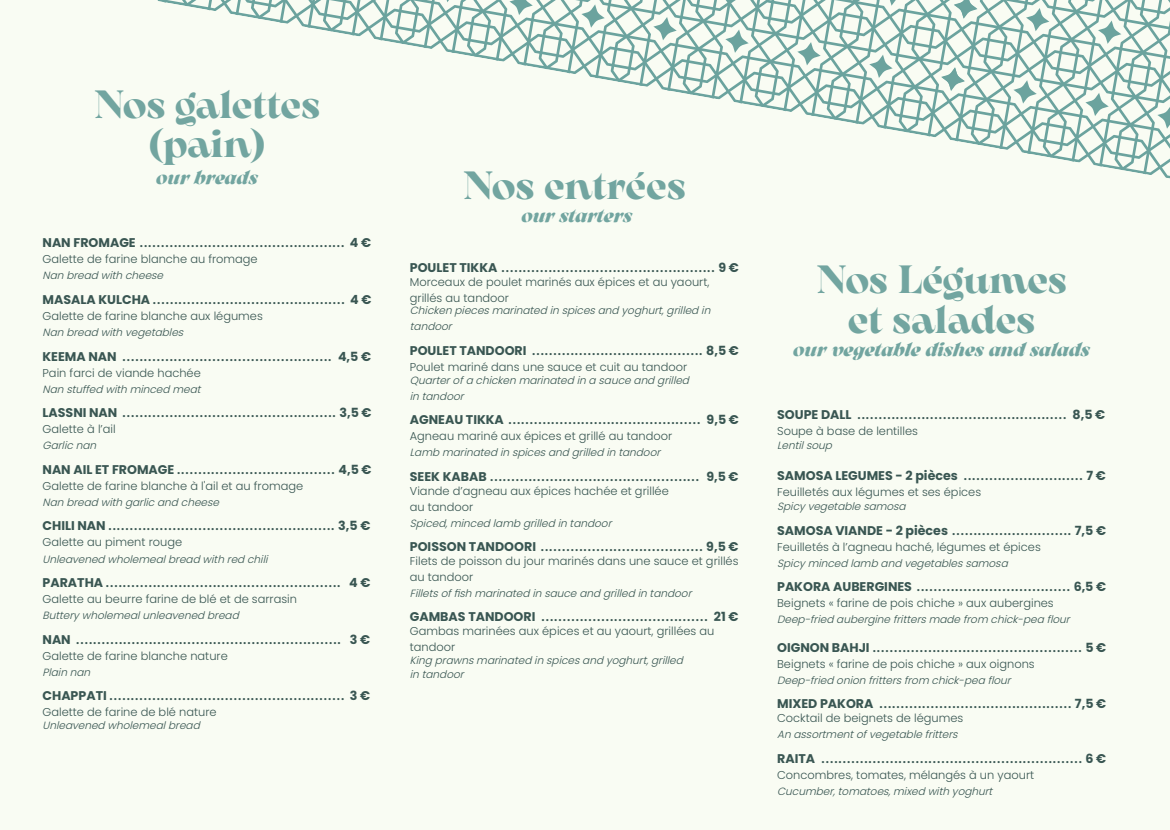
<style>
.page{position:relative;width:1170px;height:830px;background:#fff}
.page>*{position:absolute;margin:0;border:0;box-sizing:border-box;transform-origin:0 0}
.t1{font:700 39.15px/39.2px "Arsenica Trial";color:#72a5a0;text-align:center}
.t2{font:italic 700 19.5px "Arsenica Trial";color:#72a5a0}
.t3{font:600 12.6px "Poppins";color:#395652}
.t4{font:300 11.4px/16px "Poppins";color:#395652}
.t5{font:italic 300 10.5px/16px "Poppins";color:#395652}
.s1{font-weight:700}
</style>
<div class="page">
<div style="left:0;top:0;width:1169px;height:829px;background:#f9fcf3"></div>
<svg style="left:157px;top:0;width:1012px;height:178px"></svg>
<hr style="left:1169px;top:0;width:1px;height:829px;background:#395652">
<p class="t1" style="left:94px;top:82px;width:228px">Nos galettes (pain)</p>
<p class="t2" style="left:156px;top:163px;width:103px">our breads</p>
<p class="t3" style="left:43px;top:235px;width:330px"><span class="s1">NAN FROMAGE</span> ................................................ <span class="s1">4 €</span></p>
<p class="t4" style="left:43px;top:251px;width:217px">Galette de farine blanche au fromage</p>
<p class="t5" style="left:43px;top:267px;width:126px">Nanbreadwithcheese</p>
<p class="t3" style="left:43px;top:292px;width:330px"><span class="s1">MASALA KULCHA</span> ............................................. <span class="s1">4 €</span></p>
<p class="t4" style="left:43px;top:308px;width:222px">Galette de farine blanche aux légumes</p>
<p class="t5" style="left:43px;top:324px;width:146px">Nanbreadwithvegetables</p>
<p class="t3" style="left:43px;top:348px;width:330px"><span class="s1">KEEMA NAN</span> ................................................. <span class="s1">4,5 €</span></p>
<p class="t4" style="left:43px;top:364px;width:160px">Pain farci de viande hachée</p>
<p class="t5" style="left:43px;top:381px;width:163px">Nanstuffedwithmincedmeat</p>
<p class="t3" style="left:43px;top:405px;width:330px"><span class="s1">LASSNI NAN</span> .................................................. <span class="s1">3,5 €</span></p>
<p class="t4" style="left:43px;top:421px;width:75px">Galette à l’ail</p>
<p class="t5" style="left:43px;top:437px;width:59px">Garlicnan</p>
<p class="t3" style="left:43px;top:462px;width:330px"><span class="s1">NAN AIL ET FROMAGE</span> ..................................... <span class="s1">4,5 €</span></p>
<p class="t4" style="left:43px;top:477px;width:262px">Galette de farine blanche à l'ail et au fromage</p>
<p class="t5" style="left:43px;top:494px;width:182px">Nanbreadwithgarlicandcheese</p>
<p class="t3" style="left:43px;top:518px;width:329px"><span class="s1">CHILI NAN</span> ..................................................... <span class="s1">3,5 €</span></p>
<p class="t4" style="left:43px;top:534px;width:141px">Galette au piment rouge</p>
<p class="t5" style="left:43px;top:550px;width:230px">Unleavenedwholemealbreadwithredchili</p>
<p class="t3" style="left:43px;top:575px;width:329px"><span class="s1">PARATHA</span> ....................................................... <span class="s1">4 €</span></p>
<p class="t4" style="left:43px;top:591px;width:256px">Galette au beurre farine de blé et de sarrasin</p>
<p class="t5" style="left:43px;top:607px;width:202px">Butterywholemealunleavenedbread</p>
<p class="t3" style="left:43px;top:631px;width:329px"><span class="s1">NAN</span> .............................................................. <span class="s1">3 €</span></p>
<p class="t4" style="left:43px;top:647px;width:187px">Galette de farine blanche nature</p>
<p class="t5" style="left:43px;top:663px;width:53px">Plainnan</p>
<p class="t3" style="left:43px;top:688px;width:329px"><span class="s1">CHAPPATI</span> ....................................................... <span class="s1">3 €</span></p>
<p class="t4" style="left:43px;top:704px;width:175px">Galette de farine de blé nature</p>
<p class="t5" style="left:43px;top:717px;width:163px">Unleavenedwholemealbread</p>
<p class="t1" style="left:463px;top:162px;width:224px">Nos entrées</p>
<p class="t2" style="left:521px;top:201px;width:112px">our starters</p>
<p class="t3" style="left:410px;top:260px;width:330px"><span class="s1">POULET TIKKA</span> .................................................. <span class="s1">9 €</span></p>
<p class="t4" style="left:410px;top:274px;width:301px">Morceaux de poulet marinés aux épices et au yaourt, grillés au tandoor</p>
<p class="t5" style="left:410px;top:302px;width:306px">Chickenpiecesmarinatedinspicesandyoghurt,grilledin tandoor</p>
<p class="t3" style="left:410px;top:343px;width:330px"><span class="s1">POULET TANDOORI</span> ........................................ <span class="s1">8,5 €</span></p>
<p class="t4" style="left:410px;top:359px;width:279px">Poulet mariné dans une sauce et cuit au tandoor</p>
<p class="t5" style="left:410px;top:372px;width:284px">Quarterofachickenmarinatedinasauceandgrilled</p>
<p class="t5" style="left:410px;top:388px;width:59px">intandoor</p>
<p class="t3" style="left:410px;top:412px;width:330px"><span class="s1">AGNEAU TIKKA</span> ............................................. <span class="s1">9,5 €</span></p>
<p class="t4" style="left:410px;top:428px;width:264px">Agneau mariné aux épices et grillé au tandoor</p>
<p class="t5" style="left:410px;top:444px;width:256px">Lambmarinatedinspicesandgrilledintandoor</p>
<p class="t3" style="left:410px;top:469px;width:330px"><span class="s1">SEEK KABAB</span> ................................................. <span class="s1">9,5 €</span></p>
<p class="t4" style="left:410px;top:482px;width:260px">Viande d’agneau aux épices hachée et grillée</p>
<p class="t4" style="left:410px;top:498px;width:65px">au tandoor</p>
<p class="t5" style="left:410px;top:514px;width:207px">Spiced,mincedlambgrilledintandoor</p>
<p class="t3" style="left:410px;top:539px;width:330px"><span class="s1">POISSON TANDOORI</span> ...................................... <span class="s1">9,5 €</span></p>
<p class="t4" style="left:410px;top:552px;width:330px">Filets de poisson du jour marinés dans une sauce et grillés au tandoor</p>
<p class="t5" style="left:410px;top:585px;width:287px">Filletsoffishmarinatedinsauceandgrilledintandoor</p>
<p class="t3" style="left:410px;top:609px;width:330px"><span class="s1">GAMBAS TANDOORI</span> ....................................... <span class="s1">21 €</span></p>
<p class="t4" style="left:410px;top:623px;width:306px">Gambas marinées aux épices et au yaourt, grillées au tandoor</p>
<p class="t5" style="left:410px;top:651px;width:278px">Kingprawnsmarinatedinspicesandyoghurt,grilled</p>
<p class="t5" style="left:410px;top:666px;width:59px">intandoor</p>
<p class="t1" style="left:816px;top:256px;width:252px">Nos Légumes</p>
<p class="t1" style="left:847px;top:296px;width:189px">et salades</p>
<p class="t2" style="left:793px;top:334px;width:298px">our vegetable dishes and salads</p>
<p class="t3" style="left:777px;top:407px;width:329px"><span class="s1">SOUPE DALL</span> ................................................. <span class="s1">8,5 €</span></p>
<p class="t4" style="left:777px;top:422px;width:142px">Soupe à base de lentilles</p>
<p class="t5" style="left:777px;top:437px;width:60px">Lentilsoup</p>
<p class="t3" style="left:777px;top:468px;width:330px"><span class="s1">SAMOSA LEGUMES - 2 pièces</span> ............................ <span class="s1">7 €</span></p>
<p class="t4" style="left:777px;top:484px;width:205px">Feuilletés aux légumes et ses épices</p>
<p class="t5" style="left:777px;top:498px;width:134px">Spicyvegetablesamosa</p>
<p class="t3" style="left:777px;top:522px;width:330px"><span class="s1">SAMOSA VIANDE - 2 pièces</span> ............................ <span class="s1">7,5 €</span></p>
<p class="t4" style="left:777px;top:538px;width:265px">Feuilletés à l’agneau haché, légumes et épices</p>
<p class="t5" style="left:777px;top:555px;width:236px">Spicymincedlambandvegetablessamosa</p>
<p class="t3" style="left:777px;top:579px;width:330px"><span class="s1">PAKORA AUBERGINES</span> .................................... <span class="s1">6,5 €</span></p>
<p class="t4" style="left:777px;top:595px;width:278px">Beignets « farine de pois chiche » aux aubergines</p>
<p class="t5" style="left:777px;top:611px;width:298px">Deep-friedauberginefrittersmadefrom chick-peaflour</p>
<p class="t3" style="left:777px;top:640px;width:330px"><span class="s1">OIGNON BAHJI</span> ................................................. <span class="s1">5 €</span></p>
<p class="t4" style="left:777px;top:656px;width:259px">Beignets « farine de pois chiche » aux oignons</p>
<p class="t5" style="left:777px;top:672px;width:239px">Deep-friedonionfrittersfrom chick-peaflour</p>
<p class="t3" style="left:777px;top:696px;width:330px"><span class="s1">MIXED PAKORA</span> ............................................. <span class="s1">7,5 €</span></p>
<p class="t4" style="left:777px;top:709px;width:188px">Cocktail de beignets de légumes</p>
<p class="t5" style="left:777px;top:726px;width:186px">Anassortmentofvegetablefritters</p>
<p class="t3" style="left:777px;top:750px;width:330px"><span class="s1">RAITA</span> ............................................................. <span class="s1">6 €</span></p>
<p class="t4" style="left:777px;top:766px;width:258px">Concombres, tomates, mélangés à un yaourt</p>
<p class="t5" style="left:777px;top:782px;width:221px">Cucumber,tomatoes,mixedwithyoghurt</p>
</div>
